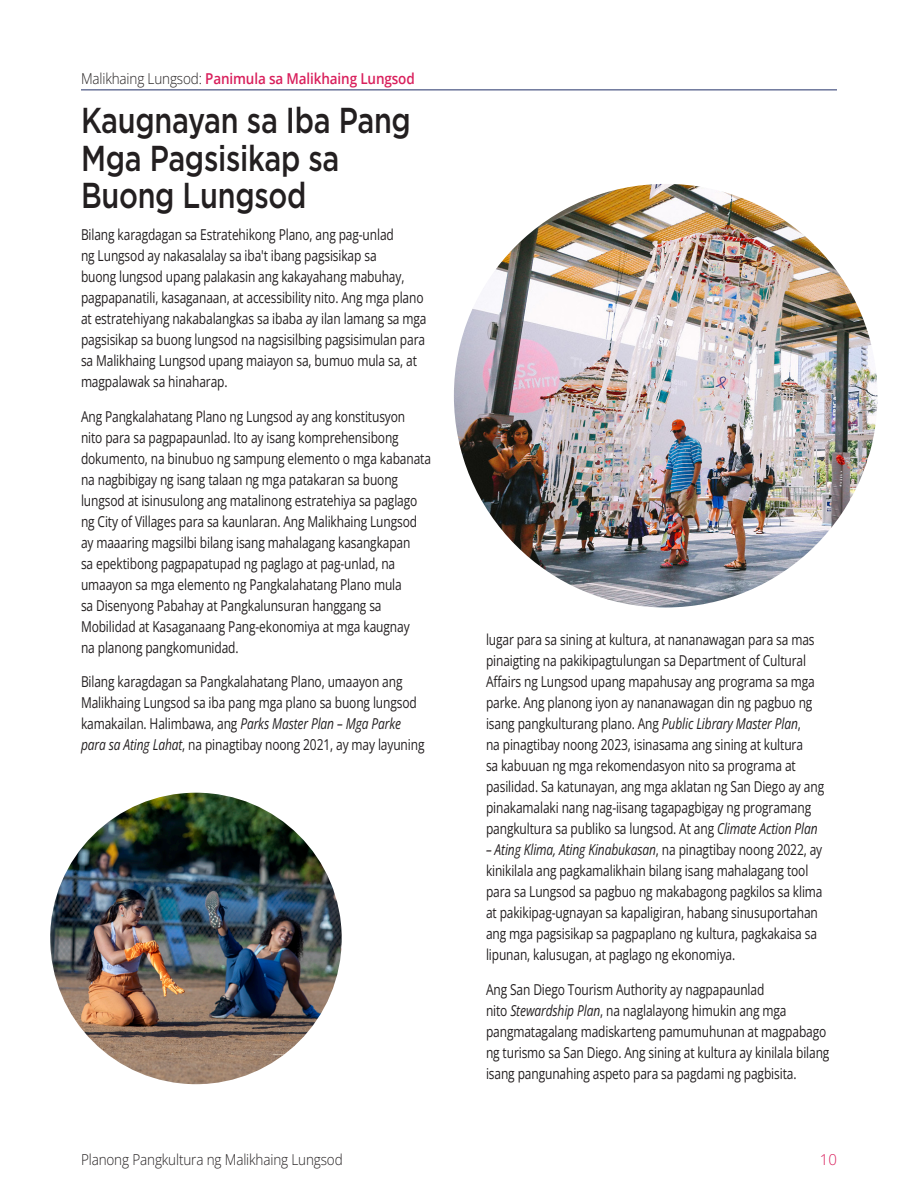
<style>
.page{position:relative;width:918px;height:1188px;background:#fff}
.page>*{position:absolute;margin:0;border:0;box-sizing:border-box;transform-origin:0 0}
.SubHead_1{font:500 36px/37.5px "Gotham";letter-spacing:-.01em;color:#231f20;scale:.8 1}
.t1{font:15px/21px "Open Sans";letter-spacing:-.01em;color:#231f20;scale:.8 1}
.t2{font:600 15px "Open Sans";letter-spacing:-.01em;color:#d91f5c;scale:.9 1}
.t3{font:300 15px "Open Sans";letter-spacing:-.01em;color:#231f20;scale:.9 1}
.t4{font:300 15px "Open Sans";color:#d91f5c}
.s1{font-weight:300;color:#231f20}
.s2{font-style:italic}
</style>
<div class="page">
<img style="left:50px;top:793px;width:292px;height:291px;border-radius:146px">
<img style="left:454px;top:184px;width:424px;height:424px;border-radius:212px">
<hr style="left:81px;top:89px;width:756px;height:1px;background:#233168">
<p class="t2" style="left:81px;top:68px;width:372px"><span class="s1">Malikhaing Lungsod:</span> Panimula sa Malikhaing Lungsod</p>
<p class="SubHead_1" style="left:81px;top:101px;width:414px">Kaugnayan sa Iba Pang<br>Mga Pagsisikap sa<br>Buong Lungsod</p>
<p class="t1" style="left:81px;top:224px;width:434px">Bilang karagdagan sa Estratehikong Plano, ang pag-unlad<br>ng Lungsod ay nakasalalay sa iba't ibang pagsisikap sa<br>buong lungsod upang palakasin ang kakayahang mabuhay, pagpapanatili, kasaganaan, at accessibility nito. Ang mga plano at estratehiyang nakabalangkas sa ibaba ay ilan lamang sa mga pagsisikap sa buong lungsod na nagsisilbing pagsisimulan para sa Malikhaing Lungsod upang maiayon sa, bumuo mula sa, at magpalawak sa hinaharap.</p>
<p class="t1" style="left:81px;top:405px;width:439px">Ang Pangkalahatang Plano ng Lungsod ay ang konstitusyon<br>nito para sa pagpapaunlad. Ito ay isang komprehensibong dokumento, na binubuo ng sampung elemento o mga kabanata na nagbibigay ng isang talaan ng mga patakaran sa buong lungsod at isinusulong ang matalinong estratehiya sa paglago ng City of Villages para sa kaunlaran. Ang Malikhaing Lungsod ay maaaring magsilbi bilang isang mahalagang kasangkapan<br>sa epektibong pagpapatupad ng paglago at pag-unlad, na umaayon sa mga elemento ng Pangkalahatang Plano mula<br>sa Disenyong Pabahay at Pangkalunsuran hanggang sa Mobilidad at Kasaganaang Pang-ekonomiya at mga kaugnay<br>na planong pangkomunidad.</p>
<p class="t1" style="left:81px;top:671px;width:431px">Bilang karagdagan sa Pangkalahatang Plano, umaayon ang Malikhaing Lungsod sa iba pang mga plano sa buong lungsod kamakailan. Halimbawa, ang <span class="s2">Parks Master Plan – Mga Parke para sa Ating Lahat</span>, na pinagtibay noong 2021, ay may layuning</p>
<p class="t1" style="left:486px;top:629px;width:424px">lugar para sa sining at kultura, at nananawagan para sa mas pinaigting na pakikipagtulungan sa Department of Cultural Affairs ng Lungsod upang mapahusay ang programa sa mga parke. Ang planong iyon ay nananawagan din ng pagbuo ng isang pangkulturang plano. Ang <span class="s2">Public Library Master Plan</span>,<br>na pinagtibay noong 2023, isinasama ang sining at kultura<br>sa kabuuan ng mga rekomendasyon nito sa programa at pasilidad. Sa katunayan, ang mga aklatan ng San Diego ay ang pinakamalaki nang nag-iisang tagapagbigay ng programang pangkultura sa publiko sa lungsod. At ang <span class="s2">Climate Action Plan</span></p>
<p class="t1" style="left:486px;top:839px;width:422px"><span class="s2">– Ating Klima, Ating Kinabukasan</span>, na pinagtibay noong 2022, ay kinikilala ang pagkamalikhain bilang isang mahalagang tool para sa Lungsod sa pagbuo ng makabagong pagkilos sa klima at pakikipag-ugnayan sa kapaligiran, habang sinusuportahan ang mga pagsisikap sa pagpaplano ng kultura, pagkakaisa sa lipunan, kalusugan, at paglago ng ekonomiya.</p>
<p class="t1" style="left:486px;top:978px;width:431px">Ang San Diego Tourism Authority ay nagpapaunlad<br>nito <span class="s2">Stewardship Plan</span>, na naglalayong himukin ang mga pangmatagalang madiskarteng pamumuhunan at magpabago ng turismo sa San Diego. Ang sining at kultura ay kinilala bilang isang pangunahing aspeto para sa pagdami ng pagbisita.</p>
<p class="t3" style="left:81px;top:1149px;width:292px">Planong Pangkultura ng Malikhaing Lungsod</p>
<p class="t4" style="left:820px;top:1149px;width:19px">10</p>
</div>
